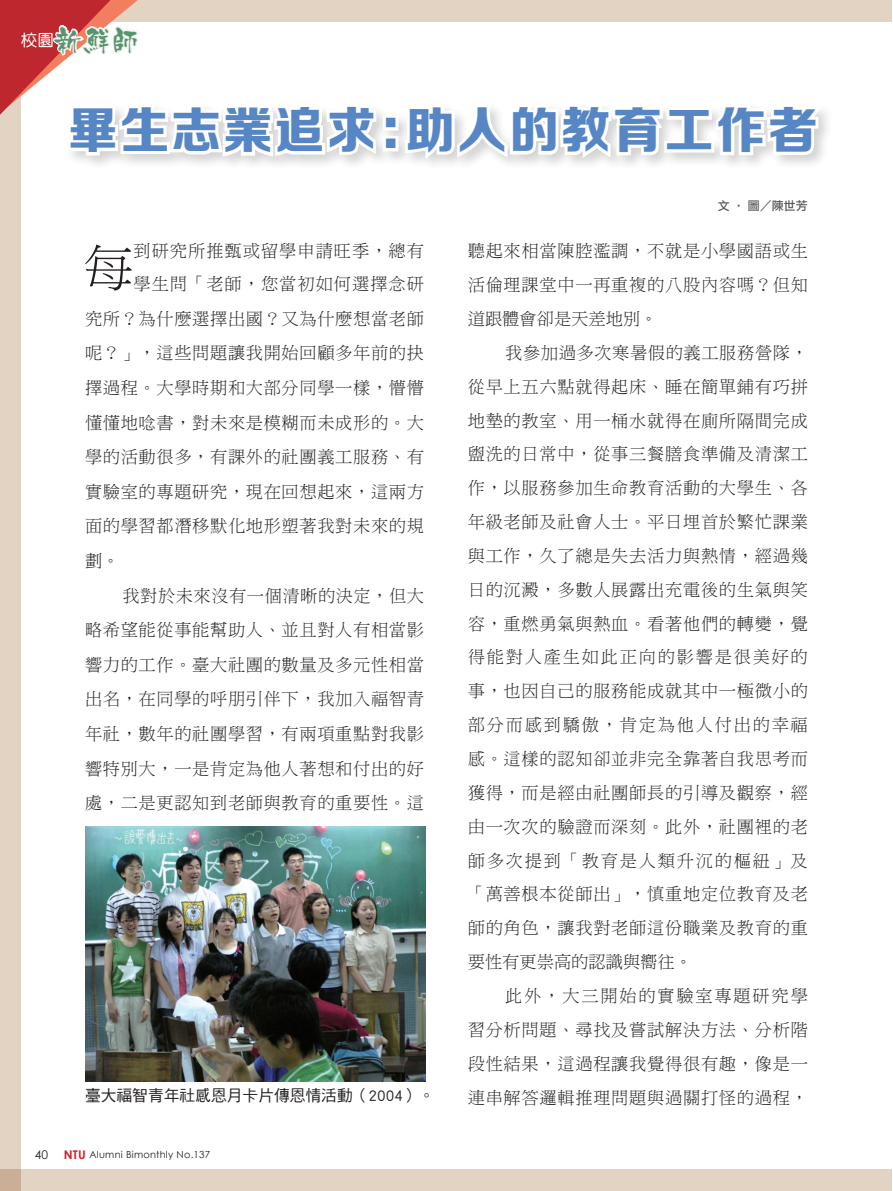
<style>
.page{position:relative;width:893px;height:1191px;background:#fff}
.page>*{position:absolute;margin:0;border:0;box-sizing:border-box;transform-origin:0 0}
.內文字首放大{font:50.25px "DF Ming Std W3";color:#231f20}
.內文-中標{font:49.5px "FZZDHK GBK1 0";letter-spacing:.045em;color:#5786c5}
.t1{font:28.5px "Kyo Madoka";color:#54956e}
.內文11_5{font:17.25px/33.9px "DF Ming Std W3";letter-spacing:.04em;color:#231f20;text-align:justify}
.內文字首放大-2{font:17.25px/34.5px "DF Ming Std W3";letter-spacing:.035em;color:#231f20;text-align:justify}
.內文字首放大-3{font:17.25px/33px "DF Ming Std W3";letter-spacing:.055em;color:#231f20}
.圖說{font:15.75px "DF Hei Std W5";color:#231f20}
.作者{font:12px "DF Li Hei Std W5";color:#57585a}
.t2{font:12px "Century Gothic";color:#231f20}
.t3{font:9.75px "Century Gothic";letter-spacing:.025em;color:#231f20}
.s1{font-weight:700;font-size:12px;color:#d1232a}
</style>
<div class="page">
<div style="left:0;top:0;width:892px;height:22px;background:#e3d3c3"></div>
<div style="left:0;top:1169px;width:892px;height:22px;background:#e3d3c3"></div>
<div style="left:0;top:0;width:21px;height:1191px;background:#e3d3c3"></div>
<svg style="left:0;top:0;width:827px;height:165px"></svg>
<img style="left:85px;top:826px;width:340px;height:255px">
<h3 class="t1" style="left:21px;top:26px;width:120px"><sup>校園</sup>新鮮師</h3>
<p class="內文-中標" style="left:68px;top:102px;width:751px">畢生志業追求：助人的教育工作者</p>
<p class="內文字首放大" style="left:83px;top:240px;width:52px">每</p>
<p class="內文字首放大-3" style="left:134px;top:234px;width:292px">到研究所推甄或留學申請旺季，總有學生問「老師，您當初如何選擇念研</p>
<p class="內文字首放大-2" style="left:85px;top:301px;width:340px">究所？為什麼選擇出國？又為什麼想當老師呢？」，這些問題讓我開始回顧多年前的抉擇過程。大學時期和大部分同學一樣，懵懵懂懂地唸書，對未來是模糊而未成形的。大學的活動很多，有課外的社團義工服務、有實驗室的專題研究，現在回想起來，這兩方面的學習都潛移默化地形塑著我對未來的規劃。</p>
<p class="內文11_5" style="left:85px;top:578px;width:341px;line-height:34.5px;text-indent:38px">我對於未來沒有一個清晰的決定，但大略希望能從事能幫助人、並且對人有相當影響力的工作。臺大社團的數量及多元性相當出名，在同學的呼朋引伴下，我加入福智青年社，數年的社團學習，有兩項重點對我影響特別大，一是肯定為他人著想和付出的好處，二是更認知到老師與教育的重要性。這</p>
<p class="作者" style="left:718px;top:199px;width:91px">文 ‧ 圖／陳世芳</p>
<p class="內文11_5" style="left:468px;top:234px;width:342px">聽起來相當陳腔濫調，不就是小學國語或生活倫理課堂中一再重複的八股內容嗎？但知道跟體會卻是天差地別。</p>
<p class="內文11_5" style="left:468px;top:335px;width:342px;text-indent:38px">我參加過多次寒暑假的義工服務營隊，從早上五六點就得起床、睡在簡單鋪有巧拼地墊的教室、用一桶水就得在廁所隔間完成盥洗的日常中，從事三餐膳食準備及清潔工作，以服務參加生命教育活動的大學生、各年級老師及社會人士。平日埋首於繁忙課業與工作，久了總是失去活力與熱情，經過幾日的沉澱，多數人展露出充電後的生氣與笑容，重燃勇氣與熱血。看著他們的轉變，覺得能對人產生如此正向的影響是很美好的事，也因自己的服務能成就其中一極微小的部分而感到驕傲，肯定為他人付出的幸福感。這樣的認知卻並非完全靠著自我思考而獲得，而是經由社團師長的引導及觀察，經由一次次的驗證而深刻。此外，社團裡的老師多次提到「教育是人類升沉的樞紐」及「萬善根本從師出」，慎重地定位教育及老師的角色，讓我對老師這份職業及教育的重要性有更崇高的認識與嚮往。</p>
<p class="內文11_5" style="left:468px;top:978px;width:342px;text-indent:38px">此外，大三開始的實驗室專題研究學習分析問題、尋找及嘗試解決方法、分析階段性結果，這過程讓我覺得很有趣，像是一</p>
<p class="圖說" style="left:85px;top:1087px;width:351px">臺大福智青年社感恩月卡片傳恩情活動（2004）。</p>
<p class="內文11_5" style="left:468px;top:1080px;width:342px">連串解答邏輯推理問題與過關打怪的過程，</p>
<p class="t2" style="left:35px;top:1147px;width:15px">40</p>
<p class="t3" style="left:64px;top:1148px;width:148px"><span class="s1">NTU</span> Alumni Bimonthly No.137</p>
</div>
